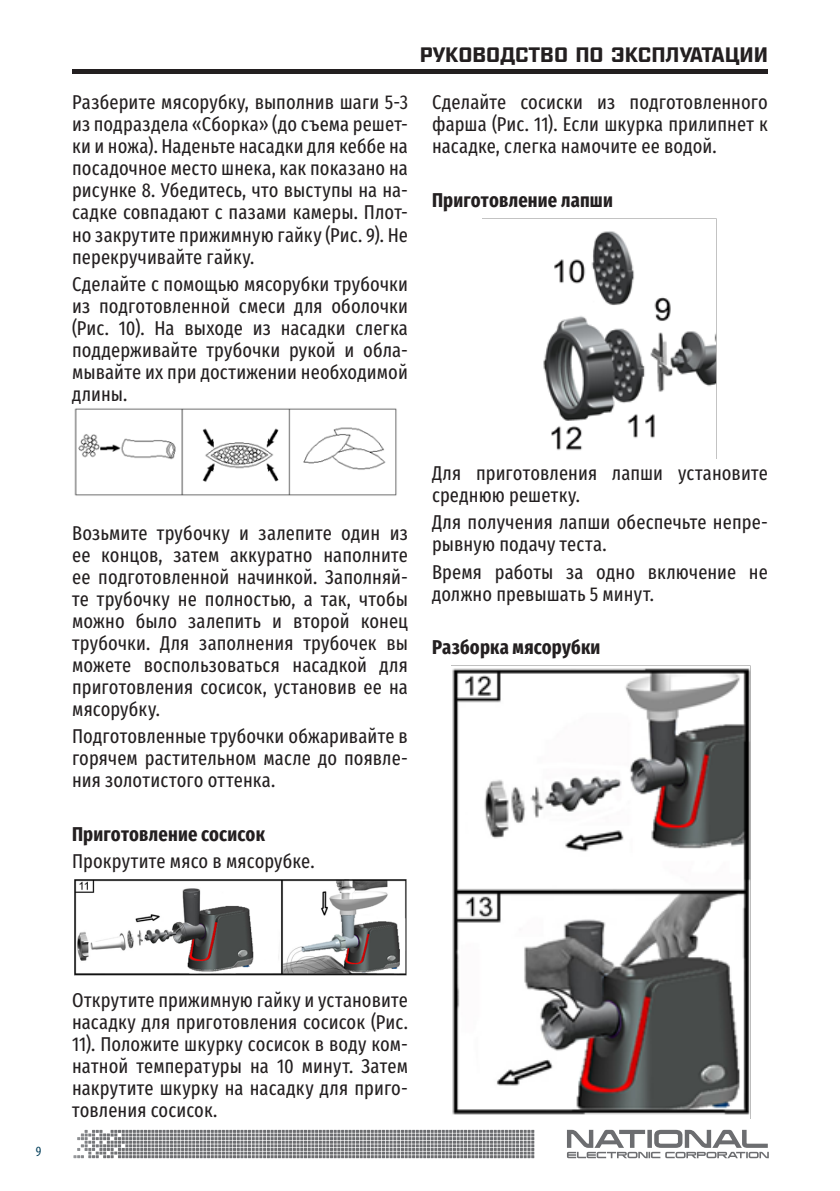
<style>
.page{position:relative;width:840px;height:1191px;background:#fff}
.page>*{position:absolute;margin:0;border:0;box-sizing:border-box;transform-origin:0 0}
.t1{font:700 24px "Match";color:#231f20}
.Основной_текст{font:20px/22px "Fira Sans Compressed";letter-spacing:.005em;color:#231f20;text-align:justify}
.Стиль_абзаца_1{font:700 20px "Fira Sans Compressed";letter-spacing:.01em;color:#231f20}
.t2{font:condensed 14.2px "Myriad Pro";color:#013d59}
</style>
<div class="page">
<hr style="left:72px;top:69px;width:695px;height:4px;background:#231f20">
<svg style="left:196px;top:1129px;width:338px;height:29px;background:#9c9d9f"></svg>
<svg style="left:567px;top:1129px;width:201px;height:29px"></svg>
<img style="left:74px;top:408px;width:323px;height:88px">
<img style="left:75px;top:879px;width:331px;height:96px">
<img style="left:451px;top:665px;width:300px;height:453px">
<img style="left:482px;top:218px;width:235px;height:241px">
<p class="Основной_текст" style="left:72px;top:91px;width:337px">Разберите мясорубку, выполнив шаги 5-3 из подраздела «Сборка» (до съема решет&shy;ки и ножа). Наденьте насадки для кеббе на посадочное место шнека, как показано на рисунке 8. Убедитесь, что выступы на на&shy;садке совпадают с пазами камеры. Плот&shy;но закрутите прижимную гайку (Рис. 9). Не перекручивайте гайку.</p>
<p class="Основной_текст" style="left:72px;top:273px;width:337px">Сделайте с помощью мясорубки трубочки из подготовленной смеси для оболочки (Рис. 10). На выходе из насадки слегка поддерживайте трубочки рукой и обла&shy;мывайте их при достижении необходимой длины.</p>
<p class="t1" style="left:419px;top:39px;width:349px">руководство по эксплуатации</p>
<p class="Основной_текст" style="left:432px;top:91px;width:337px">Сделайте сосиски из подготовленного фарша (Рис. 11). Если шкурка прилипнет к насадке, слегка намочите ее водой.</p>
<p class="Стиль_абзаца_1" style="left:432px;top:183px;width:182px">Приготовление лапши</p>
<p class="Основной_текст" style="left:72px;top:521px;width:337px">Возьмите трубочку и залепите один из ее концов, затем аккуратно наполните ее подготовленной начинкой. Заполняй&shy;те трубочку не полностью, а так, чтобы можно было залепить и второй конец трубочки. Для заполнения трубочек вы можете воспользоваться насадкой для приготовления сосисок, установив ее на мясорубку.</p>
<p class="Основной_текст" style="left:72px;top:725px;width:337px">Подготовленные трубочки обжаривайте в горячем растительном масле до появле&shy;ния золотистого оттенка.</p>
<p class="Стиль_абзаца_1" style="left:72px;top:817px;width:194px">Приготовление сосисок</p>
<p class="Основной_текст" style="left:72px;top:850px;width:244px">Прокрутите мясо в мясорубке.</p>
<p class="Основной_текст" style="left:432px;top:461px;width:337px">Для приготовления лапши установите среднюю решетку.</p>
<p class="Основной_текст" style="left:432px;top:511px;width:337px">Для получения лапши обеспечьте непре&shy;рывную подачу теста.</p>
<p class="Основной_текст" style="left:432px;top:560px;width:337px">Время работы за одно включение не должно превышать 5 минут.</p>
<p class="Стиль_абзаца_1" style="left:432px;top:631px;width:170px">Разборка мясорубки</p>
<p class="t2" style="left:36px;top:1142px;width:7px">9</p>
<p class="Основной_текст" style="left:72px;top:988px;width:337px">Открутите прижимную гайку и установите насадку для приготовления сосисок (Рис.<br>11). Положите шкурку сосисок в воду ком&shy;натной температуры на 10 минут. Затем накрутите шкурку на насадку для приго&shy;товления сосисок.</p>
</div>
